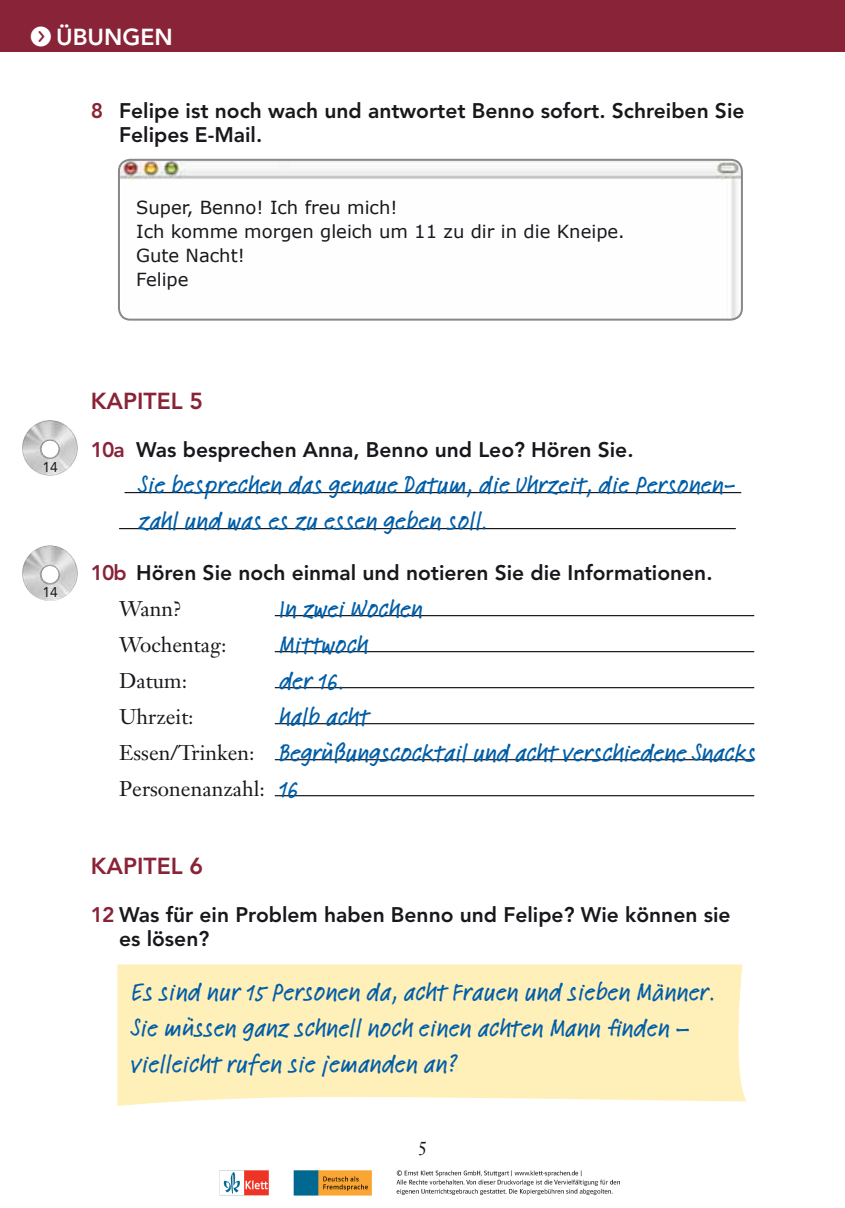
<style>
.page{position:relative;width:845px;height:1208px;background:#fff}
.page>*{position:absolute;margin:0;border:0;box-sizing:border-box;transform-origin:0 0}
.t1{font:500 26px/36px "Linotype Feltpen";color:#005ea8}
.t2{font:800 23px "Avenir";color:#892337}
.t3{font:800 23px "Avenir";color:#fff}
.t4{font:800 21px/24px "Avenir";color:#1a171c}
.t5{font:21px/36px "Janson Text";color:#1a171c}
.t6{font:19px "Janson Text";color:#1a171c}
.t7{font:18px/24px "Verdana";color:#1a171c}
.t8{font:14px "Avenir";color:#1a171c}
.s1{font-family:"Button Bonus Circle Negative";font-weight:400;font-size:25px}
.s2{color:#892337}
</style>
<div class="page">
<div style="left:0;top:0;width:845px;height:51px;background:#892337"></div>
<img style="left:119px;top:160px;width:623px;height:158px">
<div style="left:118px;top:159px;width:625px;height:162px;border:2px solid #87888a;border-radius:11px"></div>
<hr style="left:124px;top:492px;width:617px;height:1px;background:#1a171c">
<hr style="left:119px;top:528px;width:617px;height:1px;background:#1a171c">
<hr style="left:275px;top:615px;width:479px;height:1px;background:#1a171c">
<hr style="left:275px;top:651px;width:479px;height:1px;background:#1a171c">
<hr style="left:275px;top:687px;width:479px;height:1px;background:#1a171c">
<hr style="left:275px;top:723px;width:479px;height:1px;background:#1a171c">
<hr style="left:275px;top:759px;width:479px;height:1px;background:#1a171c">
<hr style="left:275px;top:795px;width:479px;height:1px;background:#1a171c">
<img style="left:22px;top:420px;width:56px;height:56px">
<img style="left:22px;top:545px;width:56px;height:56px">
<svg style="left:117px;top:964px;width:630px;height:142px;background:#ffefbd"></svg>
<img style="left:219px;top:1170px;width:401px;height:26px">
<p class="t3" style="left:28px;top:24px;width:146px"><span class="s1">f</span>ÜBUNGEN</p>
<p class="t4" style="left:119px;top:99px;width:627px;text-indent:-28px"><span class="s2">8</span> Felipe ist noch wach und antwortet Benno sofort. Schreiben Sie<br>Felipes E-Mail.</p>
<p class="t7" style="left:136px;top:195px;width:490px">Super, Benno! Ich freu mich!<br>Ich komme morgen gleich um 11 zu dir in die Kneipe.<br>Gute Nacht!<br>Felipe</p>
<p class="t8" style="left:42px;top:458px;width:17px">14</p>
<p class="t8" style="left:42px;top:584px;width:17px">14</p>
<p class="t2" style="left:91px;top:387px;width:114px">KAPITEL 5</p>
<p class="t4" style="left:91px;top:438px;width:544px"><span class="s2">10a</span> Was besprechen Anna, Benno und Leo? Hören Sie.</p>
<p class="t1" style="left:138px;top:465px;width:599px">Sie besprechen das genaue Datum, die Uhrzeit, die Personen&shy;zahl und was es zu essen geben soll.</p>
<p class="t4" style="left:91px;top:561px;width:623px"><span class="s2">10b</span> Hören Sie noch einmal und notieren Sie die Informationen.</p>
<p class="t5" style="left:119px;top:591px;width:147px">Wann?<br>Wochentag:<br>Datum:<br>Uhrzeit:<br>Essen/Trinken:<br>Personenanzahl:</p>
<p class="t1" style="left:279px;top:589px;width:479px">In zwei Wochen<br>Mittwoch<br>der 16.<br>halb acht<br>Begrüßungscocktail und acht verschiedene Snacks<br>16</p>
<p class="t2" style="left:91px;top:852px;width:114px">KAPITEL 6</p>
<p class="t4" style="left:119px;top:903px;width:613px;text-indent:-28px"><span class="s2">12</span> Was für ein Problem haben Benno und Felipe? Wie können sie es lösen?</p>
<p class="t1" style="left:131px;top:973px;width:585px">Es sind nur 15 Personen da, acht Frauen und sieben Männer.<br>Sie müssen ganz schnell noch einen achten Mann finden – vielleicht rufen sie jemanden an?</p>
<p class="t6" style="left:418px;top:1135px;width:11px">5</p>
</div>
